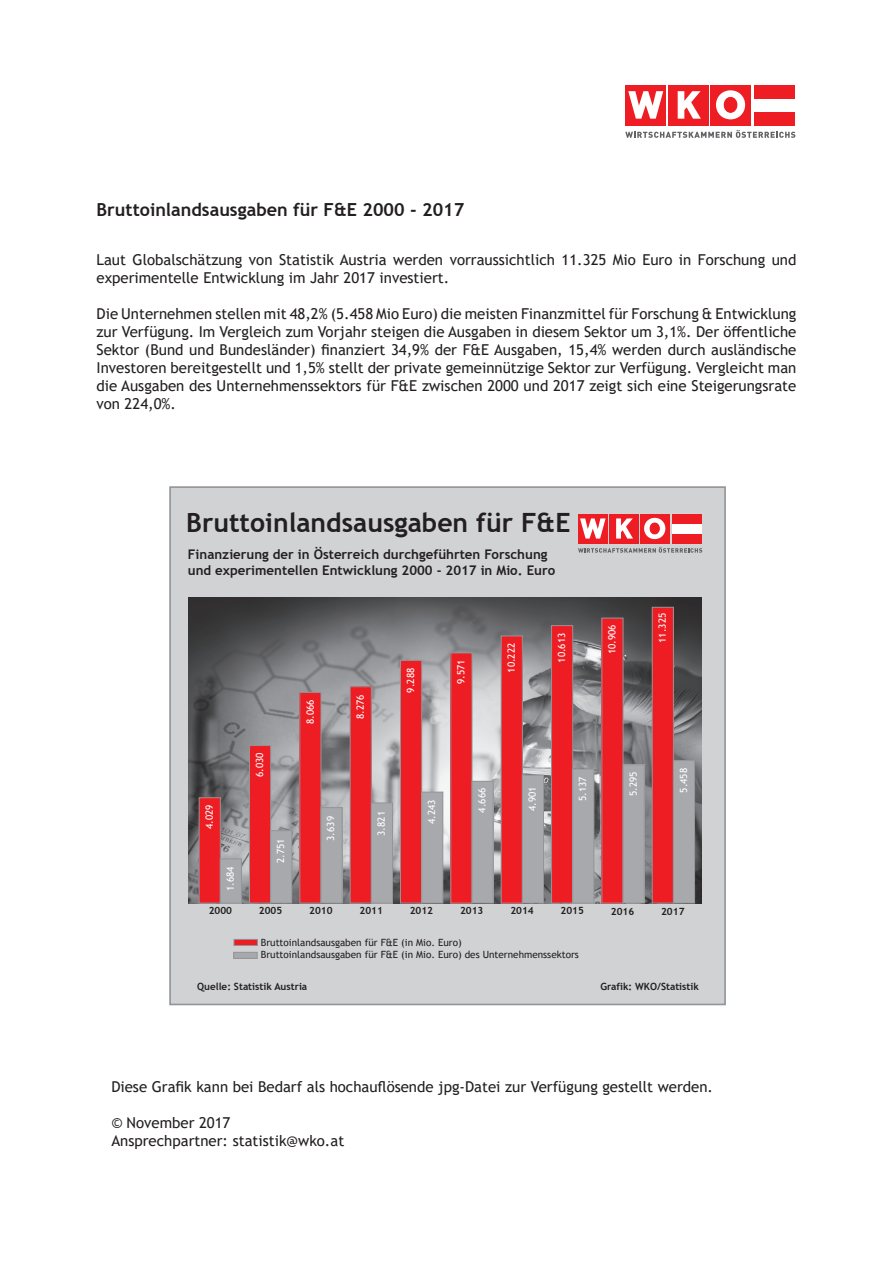
<style>
.page{position:relative;width:893px;height:1263px;background:#fff}
.page>*{position:absolute;margin:0;border:0;box-sizing:border-box;transform-origin:0 0}
.t1{font:700 26.55px "Trebuchet MS";color:#231f20}
.t2{font:700 18px "Trebuchet MS";color:#231f20}
.t3{font:15px/18px "Trebuchet MS";color:#231f20}
.t4{font:700 13.2px/15.9px "Trebuchet MS";color:#231f20}
.t5{font:9.9px "Trebuchet MS";color:#fff}
.t6{font:9.9px/12.1px "Trebuchet MS";color:#231f20}
.t7{font:700 9.9px "Trebuchet MS";color:#231f20}
</style>
<div class="page">
<div style="left:710px;top:85px;width:41px;height:40px;background:#ee1d23"></div>
<div style="left:668px;top:85px;width:40px;height:40px;background:#ee1d23"></div>
<svg style="left:625px;top:130px;width:170px;height:8px"></svg>
<svg style="left:678px;top:91px;width:23px;height:28px"></svg>
<div style="left:626px;top:85px;width:40px;height:40px;background:#ee1d23"></div>
<svg style="left:628px;top:91px;width:35px;height:28px"></svg>
<div style="left:755px;top:85px;width:40px;height:14px;background:#ee1d23"></div>
<div style="left:755px;top:112px;width:40px;height:13px;background:#ee1d23"></div>
<svg style="left:716px;top:90px;width:29px;height:29px"></svg>
<div style="left:724px;top:97px;width:13px;height:15px;background:#ee1d23;border-radius:50%"></div>
<div style="left:724px;top:97px;width:13px;height:16px;border:1px solid #ee1d23;border-radius:50%"></div>
<div style="left:170px;top:487px;width:555px;height:517px;background:#d1d2d4"></div>
<img style="left:188px;top:598px;width:513px;height:306px">
<div style="left:672px;top:524px;width:30px;height:10px;background:#fff"></div>
<div style="left:640px;top:514px;width:29px;height:29px;background:#ee1d23"></div>
<div style="left:609px;top:514px;width:30px;height:30px;background:#ee1d23"></div>
<svg style="left:578px;top:547px;width:124px;height:6px"></svg>
<svg style="left:616px;top:518px;width:17px;height:21px"></svg>
<div style="left:578px;top:514px;width:30px;height:29px;background:#ee1d23"></div>
<svg style="left:580px;top:518px;width:26px;height:20px"></svg>
<div style="left:672px;top:514px;width:30px;height:10px;background:#ee1d23"></div>
<div style="left:672px;top:534px;width:30px;height:9px;background:#ee1d23"></div>
<svg style="left:644px;top:518px;width:21px;height:21px"></svg>
<div style="left:650px;top:523px;width:9px;height:11px;background:#ee1d23;border-radius:50%"></div>
<div style="left:650px;top:523px;width:10px;height:11px;border:1px solid #ee1d23;border-radius:50%"></div>
<div style="left:234px;top:939px;width:23px;height:6px;background:#ee1d23"></div>
<div style="left:234px;top:939px;width:24px;height:7px;border:1px solid #939598"></div>
<div style="left:234px;top:952px;width:23px;height:6px;background:#a8a9ad"></div>
<div style="left:233px;top:952px;width:25px;height:7px;border:1px solid #939598"></div>
<div style="left:199px;top:798px;width:21px;height:105px;background:#ee1d23"></div>
<div style="left:199px;top:797px;width:22px;height:106px;border:1px solid #939598"></div>
<div style="left:220px;top:859px;width:21px;height:44px;background:#a8a9ad"></div>
<div style="left:220px;top:858px;width:22px;height:45px;border:1px solid #939598"></div>
<div style="left:249px;top:745px;width:22px;height:158px;background:#ee1d23"></div>
<div style="left:249px;top:745px;width:22px;height:158px;border:1px solid #939598"></div>
<div style="left:271px;top:831px;width:21px;height:72px;background:#a8a9ad"></div>
<div style="left:270px;top:830px;width:22px;height:73px;border:1px solid #939598"></div>
<div style="left:350px;top:687px;width:21px;height:216px;background:#ee1d23"></div>
<div style="left:350px;top:686px;width:22px;height:217px;border:1px solid #939598"></div>
<div style="left:371px;top:803px;width:21px;height:100px;background:#a8a9ad"></div>
<div style="left:371px;top:802px;width:22px;height:101px;border:1px solid #939598"></div>
<div style="left:300px;top:692px;width:21px;height:211px;background:#ee1d23"></div>
<div style="left:299px;top:692px;width:22px;height:211px;border:1px solid #939598"></div>
<div style="left:321px;top:808px;width:21px;height:95px;background:#a8a9ad"></div>
<div style="left:321px;top:807px;width:22px;height:96px;border:1px solid #939598"></div>
<div style="left:400px;top:660px;width:22px;height:243px;background:#ee1d23"></div>
<div style="left:400px;top:660px;width:22px;height:243px;border:1px solid #939598"></div>
<div style="left:422px;top:792px;width:21px;height:111px;background:#a8a9ad"></div>
<div style="left:421px;top:792px;width:22px;height:111px;border:1px solid #939598"></div>
<div style="left:451px;top:653px;width:21px;height:250px;background:#ee1d23"></div>
<div style="left:450px;top:652px;width:22px;height:251px;border:1px solid #939598"></div>
<div style="left:472px;top:781px;width:21px;height:122px;background:#a8a9ad"></div>
<div style="left:472px;top:781px;width:22px;height:122px;border:1px solid #939598"></div>
<div style="left:501px;top:636px;width:21px;height:267px;background:#ee1d23"></div>
<div style="left:501px;top:635px;width:22px;height:268px;border:1px solid #939598"></div>
<div style="left:522px;top:775px;width:21px;height:128px;background:#a8a9ad"></div>
<div style="left:522px;top:775px;width:22px;height:128px;border:1px solid #939598"></div>
<div style="left:552px;top:626px;width:21px;height:277px;background:#ee1d23"></div>
<div style="left:551px;top:625px;width:22px;height:278px;border:1px solid #939598"></div>
<div style="left:573px;top:769px;width:21px;height:134px;background:#a8a9ad"></div>
<div style="left:572px;top:769px;width:22px;height:134px;border:1px solid #939598"></div>
<div style="left:602px;top:618px;width:21px;height:285px;background:#ee1d23"></div>
<div style="left:601px;top:618px;width:22px;height:285px;border:1px solid #939598"></div>
<div style="left:623px;top:765px;width:21px;height:138px;background:#a8a9ad"></div>
<div style="left:623px;top:764px;width:22px;height:139px;border:1px solid #939598"></div>
<div style="left:169px;top:486px;width:557px;height:519px;border:2px solid #939598"></div>
<div style="left:652px;top:607px;width:21px;height:296px;background:#ee1d23"></div>
<div style="left:652px;top:607px;width:22px;height:296px;border:1px solid #939598"></div>
<div style="left:673px;top:760px;width:22px;height:143px;background:#a8a9ad"></div>
<div style="left:673px;top:760px;width:22px;height:143px;border:1px solid #939598"></div>
<p class="t2" style="left:97px;top:199px;width:369px">Bruttoinlandsausgaben für F&amp;E 2000 - 2017</p>
<p class="t3" style="left:97px;top:250px;width:701px">Laut Globalschätzung von Statistik Austria werden vorraussichtlich 11.325 Mio Euro in Forschung und experimentelle Entwicklung im Jahr 2017 investiert.</p>
<p class="t3" style="left:97px;top:304px;width:701px;text-align:justify">Die Unternehmen stellen mit 48,2% (5.458 Mio Euro) die meisten Finanzmittel für Forschung &amp; Entwicklung zur Verfügung. Im Vergleich zum Vorjahr steigen die Ausgaben in diesem Sektor um 3,1%. Der öffentliche Sektor (Bund und Bundesländer) finanziert 34,9% der F&amp;E Ausgaben, 15,4% werden durch ausländische Investoren bereitgestellt und 1,5% stellt der private gemeinnützige Sektor zur Verfügung. Vergleicht man die Ausgaben des Unternehmenssektors für F&amp;E zwischen 2000 und 2017 zeigt sich eine Steigerungsrate von 224,0%.</p>
<p class="t1" style="left:186px;top:506px;width:386px">Bruttoinlandsausgaben für F&amp;E</p>
<p class="t4" style="left:188px;top:546px;width:369px">Finanzierung der in Österreich durchgeführten Forschung und experimentellen Entwicklung 2000 - 2017 in Mio. Euro</p>
<p class="t5" style="left:203px;top:829px;width:26px;rotate:-90deg">4.029</p>
<p class="t5" style="left:224px;top:891px;width:26px;rotate:-90deg">1.684</p>
<p class="t7" style="left:209px;top:904px;width:25px">2000</p>
<p class="t5" style="left:253px;top:777px;width:26px;rotate:-90deg">6.030</p>
<p class="t5" style="left:274px;top:863px;width:26px;rotate:-90deg">2.751</p>
<p class="t7" style="left:259px;top:904px;width:25px">2005</p>
<p class="t5" style="left:304px;top:724px;width:26px;rotate:-90deg">8.066</p>
<p class="t5" style="left:325px;top:841px;width:26px;rotate:-90deg">3.639</p>
<p class="t5" style="left:354px;top:719px;width:26px;rotate:-90deg">8.276</p>
<p class="t5" style="left:404px;top:692px;width:26px;rotate:-90deg">9.288</p>
<p class="t5" style="left:455px;top:684px;width:26px;rotate:-90deg">9.571</p>
<p class="t5" style="left:505px;top:673px;width:31px;rotate:-90deg">10.222</p>
<p class="t5" style="left:555px;top:663px;width:31px;rotate:-90deg">10.613</p>
<p class="t5" style="left:375px;top:836px;width:26px;rotate:-90deg">3.821</p>
<p class="t5" style="left:425px;top:824px;width:26px;rotate:-90deg">4.243</p>
<p class="t5" style="left:476px;top:812px;width:26px;rotate:-90deg">4.666</p>
<p class="t5" style="left:526px;top:811px;width:26px;rotate:-90deg">4.901</p>
<p class="t5" style="left:577px;top:801px;width:26px;rotate:-90deg">5.137</p>
<p class="t7" style="left:309px;top:904px;width:25px">2010</p>
<p class="t7" style="left:359px;top:904px;width:25px">2011</p>
<p class="t7" style="left:410px;top:904px;width:25px">2012</p>
<p class="t7" style="left:460px;top:904px;width:25px">2013</p>
<p class="t7" style="left:510px;top:904px;width:25px">2014</p>
<p class="t7" style="left:561px;top:904px;width:25px">2015</p>
<p class="t6" style="left:261px;top:936px;width:320px">Bruttoinlandsausgaben für F&amp;E (in Mio. Euro)<br>Bruttoinlandsausgaben für F&amp;E (in Mio. Euro) des Unternehmenssektors</p>
<p class="t5" style="left:606px;top:654px;width:31px;rotate:-90deg">10.906</p>
<p class="t5" style="left:656px;top:643px;width:31px;rotate:-90deg">11.325</p>
<p class="t5" style="left:627px;top:796px;width:26px;rotate:-90deg">5.295</p>
<p class="t5" style="left:677px;top:793px;width:26px;rotate:-90deg">5.458</p>
<p class="t7" style="left:611px;top:905px;width:25px">2016</p>
<p class="t7" style="left:661px;top:905px;width:25px">2017</p>
<p class="t7" style="left:197px;top:981px;width:112px">Quelle: Statistik Austria</p>
<p class="t7" style="left:600px;top:981px;width:100px">Grafik: WKO/Statistik</p>
<p class="t3" style="left:111px;top:1077px;width:603px">Diese Grafik kann bei Bedarf als hochauflösende jpg-Datei zur Verfügung gestellt werden.</p>
<p class="t3" style="left:111px;top:1113px;width:121px">© November 2017</p>
<p class="t3" style="left:111px;top:1131px;width:234px">Ansprechpartner: statistik@wko.at</p>
</div>
